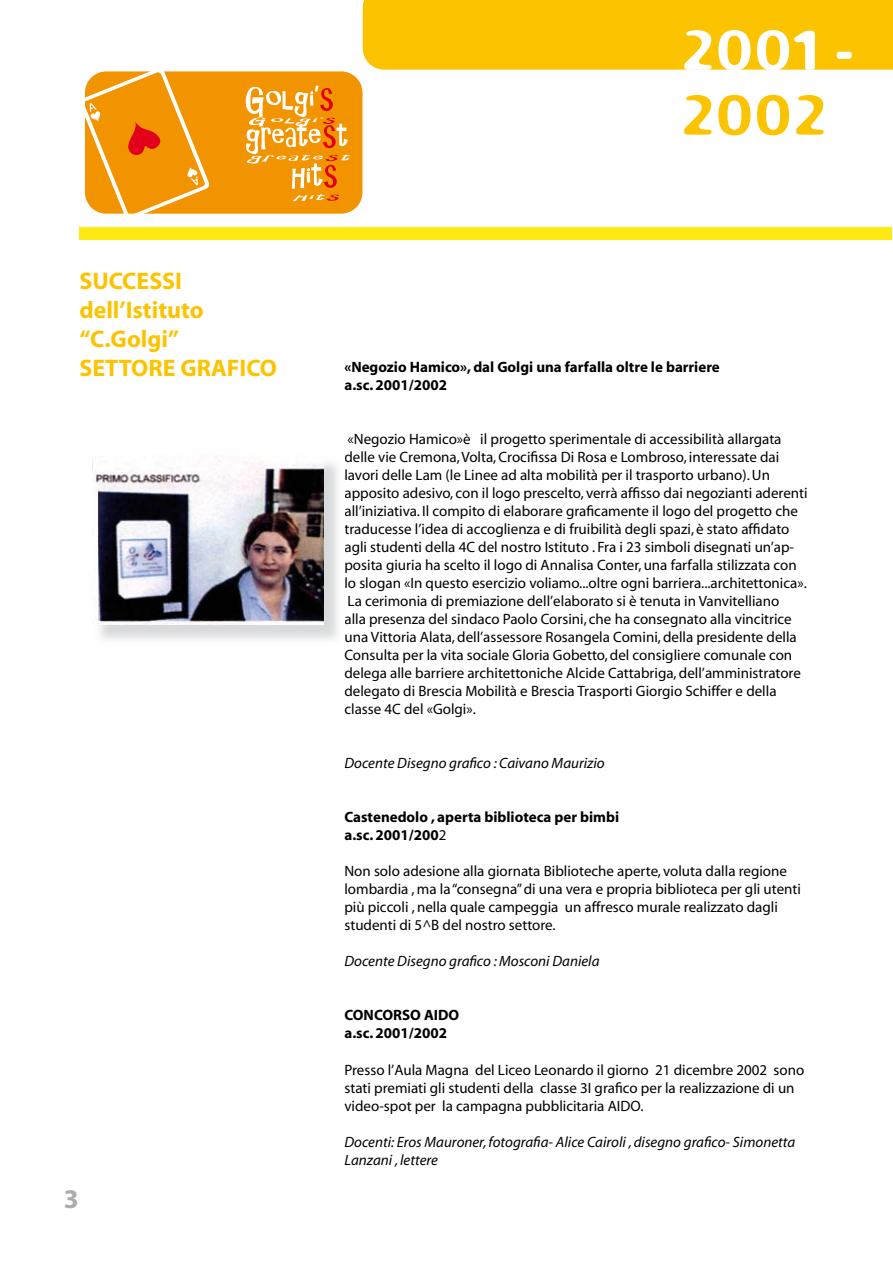
<style>
.page{position:relative;width:893px;height:1263px;background:#fff}
.page>*{position:absolute;margin:0;border:0;box-sizing:border-box;transform-origin:0 0}
.t1{font:54px "Flexure";color:#fff}
.t2{font:54px "Flexure";color:#fcc300}
.t3{font:700 27px "Myriad";color:#abacae}
.t4{font:700 24px/28.8px "Myriad";color:#fcc300}
.t5{font:15px/18px "Myriad";color:#000}
.t6{font:italic 15px/18px "Myriad";color:#000}
.t7{font:700 15px/18px "Myriad";color:#000}
.s1{font-weight:400}
</style>
<div class="page">
<div style="left:80px;top:227px;width:812px;height:13px;background:#fee913"></div>
<div style="left:363px;top:0;width:530px;height:70px;background:#fcc300"></div>
<div style="left:85px;top:71px;width:277px;height:143px;background:#f29400;border-radius:21px"></div>
<svg style="left:85px;top:71px;width:124px;height:143px"></svg>
<svg style="left:246px;top:86px;width:104px;height:115px"></svg>
<img style="left:100px;top:463px;width:238px;height:177px">
<img style="left:92px;top:455px;width:231px;height:170px">
<h3 class="t4" style="left:79px;top:267px;width:199px">SUCCESSI dell’Istituto “C.Golgi”<br>SETTORE GRAFICO</h3>
<h2 class="t3" style="left:64px;top:1185px;width:16px">3</h2>
<h1 class="t1" style="left:680px;top:17px;width:174px">2001 -</h1>
<h1 class="t2" style="left:680px;top:82px;width:148px">2002</h1>
<p class="t7" style="left:344px;top:359px;width:377px">«Negozio Hamico», dal Golgi una farfalla oltre le barriere a.sc. 2001/2002</p>
<p class="t5" style="left:344px;top:431px;width:465px">«Negozio Hamico»è il progetto sperimentale di accessibilità allargata delle vie Cremona, Volta, Crocifissa Di Rosa e Lombroso, interessate dai lavori delle Lam (le Linee ad alta mobilità per il trasporto urbano). Un apposito adesivo, con il logo prescelto, verrà affisso dai negozianti aderenti all’iniziativa. Il compito di elaborare graficamente il logo del progetto che traducesse l’idea di accoglienza e di fruibilità degli spazi, è stato affidato agli studenti della 4C del nostro Istituto . Fra i 23 simboli disegnati un’ap&shy;posita giuria ha scelto il logo di Annalisa Conter, una farfalla stilizzata con lo slogan «In questo esercizio voliamo...oltre ogni barriera...architettonica».<br>La cerimonia di premiazione dell’elaborato si è tenuta in Vanvitelliano<br>alla presenza del sindaco Paolo Corsini, che ha consegnato alla vincitrice una Vittoria Alata, dell’assessore Rosangela Comini, della presidente della Consulta per la vita sociale Gloria Gobetto, del consigliere comunale con delega alle barriere architettoniche Alcide Cattabriga, dell’amministratore delegato di Brescia Mobilità e Brescia Trasporti Giorgio Schiffer e della classe 4C del «Golgi».</p>
<p class="t6" style="left:344px;top:755px;width:262px">Docente Disegno grafico : Caivano Maurizio</p>
<p class="t7" style="left:344px;top:809px;width:276px">Castenedolo , aperta biblioteca per bimbi a.sc. 2001/200<span class="s1">2</span></p>
<p class="t5" style="left:344px;top:863px;width:458px">Non solo adesione alla giornata Biblioteche aperte, voluta dalla regione lombardia , ma la “consegna” di una vera e propria biblioteca per gli utenti più piccoli , nella quale campeggia un affresco murale realizzato dagli studenti di 5^B del nostro settore.</p>
<p class="t6" style="left:344px;top:953px;width:257px">Docente Disegno grafico : Mosconi Daniela</p>
<p class="t7" style="left:344px;top:1007px;width:116px">CONCORSO AIDO a.sc. 2001/2002</p>
<p class="t5" style="left:344px;top:1061px;width:461px">Presso l’Aula Magna del Liceo Leonardo il giorno 21 dicembre 2002 sono stati premiati gli studenti della classe 3I grafico per la realizzazione di un video-spot per la campagna pubblicitaria AIDO.</p>
<p class="t6" style="left:344px;top:1133px;width:452px">Docenti: Eros Mauroner, fotografia- Alice Cairoli , disegno grafico- Simonetta<br>Lanzani , lettere</p>
</div>
